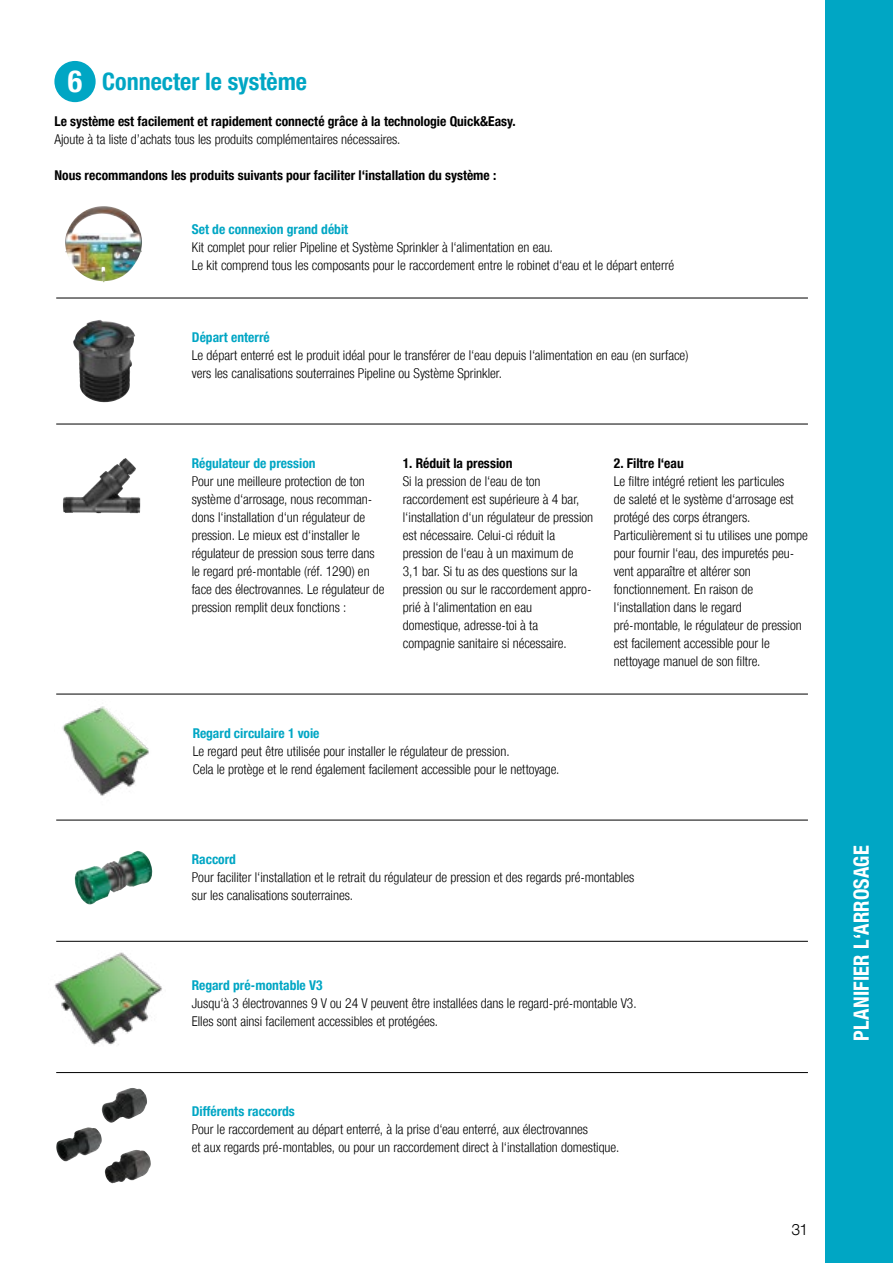
<style>
.page{position:relative;width:893px;height:1263px;background:#fff}
.page>*{position:absolute;margin:0;border:0;box-sizing:border-box;transform-origin:0 0}
.t1{font:700 24px "Gardena Sans Cond";color:#00a6c4}
.t2{font:700 21px "Gardena Sans Cond";letter-spacing:.01em;color:#fff}
.t3{font:15px "Gardena Sans";color:#000}
.t4{font:13.5px/18px "Gardena Sans Cond";color:#000}
.t5{font:700 13.5px "Gardena Sans Cond";color:#000}
.t6{font:700 13.5px "Gardena Sans Cond";color:#00a6c4}
.s1{font-size:30px;color:#fff}
</style>
<div class="page">
<img style="left:54px;top:952px;width:108px;height:94px">
<img style="left:102px;top:1088px;width:45px;height:34px">
<img style="left:56px;top:1127px;width:46px;height:34px">
<img style="left:105px;top:1150px;width:46px;height:33px">
<img style="left:73px;top:320px;width:62px;height:82px">
<img style="left:63px;top:458px;width:69px;height:55px">
<hr style="left:56px;top:298px;width:752px;height:1px;background:#000">
<hr style="left:56px;top:424px;width:752px;height:1px;background:#000">
<hr style="left:56px;top:694px;width:752px;height:1px;background:#000">
<hr style="left:56px;top:820px;width:752px;height:1px;background:#000">
<hr style="left:56px;top:941px;width:752px;height:1px;background:#000">
<hr style="left:56px;top:1072px;width:752px;height:1px;background:#000">
<img style="left:65px;top:206px;width:77px;height:76px">
<img style="left:56px;top:706px;width:98px;height:115px">
<img style="left:75px;top:851px;width:77px;height:54px">
<div style="left:54px;top:61px;width:42px;height:41px;background:#00a6c4;border-radius:50%"></div>
<div style="left:825px;top:0;width:68px;height:1263px;background:#00a6c4"></div>
<h1 class="t1" style="left:68px;top:65px;width:241px"><span class="s1">6</span> Connecter le système</h1>
<p class="t5" style="left:54px;top:112px;width:463px">Le système est facilement et rapidement connecté grâce à la technologie Quick&amp;Easy.</p>
<p class="t4" style="left:54px;top:130px;width:348px">Ajoute à ta liste d’achats tous les produits complémentaires nécessaires.</p>
<p class="t5" style="left:54px;top:166px;width:443px">Nous recommandons les produits suivants pour faciliter l‘installation du système :</p>
<p class="t6" style="left:192px;top:220px;width:158px">Set de connexion grand débit</p>
<p class="t4" style="left:192px;top:237px;width:484px">Kit complet pour relier Pipeline et Système Sprinkler à l‘alimentation en eau.<br>Le kit comprend tous les composants pour le raccordement entre le robinet d‘eau et le départ enterré</p>
<p class="t6" style="left:192px;top:328px;width:79px">Départ enterré</p>
<p class="t4" style="left:192px;top:345px;width:498px">Le départ enterré est le produit idéal pour le transférer de l‘eau depuis l‘alimentation en eau (en surface) vers les canalisations souterraines Pipeline ou Système Sprinkler.</p>
<p class="t6" style="left:192px;top:454px;width:125px">Régulateur de pression</p>
<p class="t4" style="left:192px;top:471px;width:194px">Pour une meilleure protection de ton système d‘arrosage, nous recomman&shy;dons l‘installation d‘un régulateur de pression. Le mieux est d‘installer le régulateur de pression sous terre dans le regard pré-montable (réf. 1290) en face des électrovannes. Le régulateur de pression remplit deux fonctions :</p>
<p class="t5" style="left:403px;top:454px;width:111px">1. Réduit la pression</p>
<p class="t4" style="left:403px;top:471px;width:192px">Si la pression de l‘eau de ton raccordement est supérieure à 4 bar, l‘installation d‘un régulateur de pression est nécessaire. Celui-ci réduit la pression de l‘eau à un maximum de<br>3,1 bar. Si tu as des questions sur la pression ou sur le raccordement appro&shy;prié à l‘alimentation en eau domestique, adresse-toi à ta compagnie sanitaire si nécessaire.</p>
<p class="t5" style="left:614px;top:454px;width:71px">2. Filtre l‘eau</p>
<p class="t4" style="left:614px;top:471px;width:196px">Le filtre intégré retient les particules<br>de saleté et le système d‘arrosage est protégé des corps étrangers.<br>Particulièrement si tu utilises une pompe pour fournir l‘eau, des impuretés peu&shy;vent apparaître et altérer son fonctionnement. En raison de l‘installation dans le regard pré-montable, le régulateur de pression est facilement accessible pour le nettoyage manuel de son filtre.</p>
<p class="t6" style="left:193px;top:724px;width:128px">Regard circulaire 1 voie</p>
<p class="t4" style="left:193px;top:741px;width:368px">Le regard peut être utilisée pour installer le régulateur de pression.<br>Cela le protège et le rend également facilement accessible pour le nettoyage.</p>
<p class="t6" style="left:192px;top:850px;width:46px">Raccord</p>
<p class="t4" style="left:192px;top:867px;width:444px">Pour faciliter l‘installation et le retrait du régulateur de pression et des regards pré-montables sur les canalisations souterraines.</p>
<p class="t6" style="left:192px;top:976px;width:132px">Regard pré-montable V3</p>
<p class="t4" style="left:192px;top:993px;width:446px">Jusqu‘à 3 électrovannes 9 V ou 24 V peuvent être installées dans le regard-pré-montable V3.<br>Elles sont ainsi facilement accessibles et protégées.</p>
<p class="t6" style="left:192px;top:1102px;width:105px">Différents raccords</p>
<p class="t4" style="left:192px;top:1119px;width:429px">Pour le raccordement au départ enterré, à la prise d‘eau enterré, aux électrovannes<br>et aux regards pré-montables, ou pour un raccordement direct à l‘installation domestique.</p>
<p class="t3" style="left:792px;top:1219px;width:18px">31</p>
<h2 class="t2" style="left:847px;top:1040px;width:197px;rotate:-90deg">PLANIFIER L‘ARROSAGE</h2>
</div>
